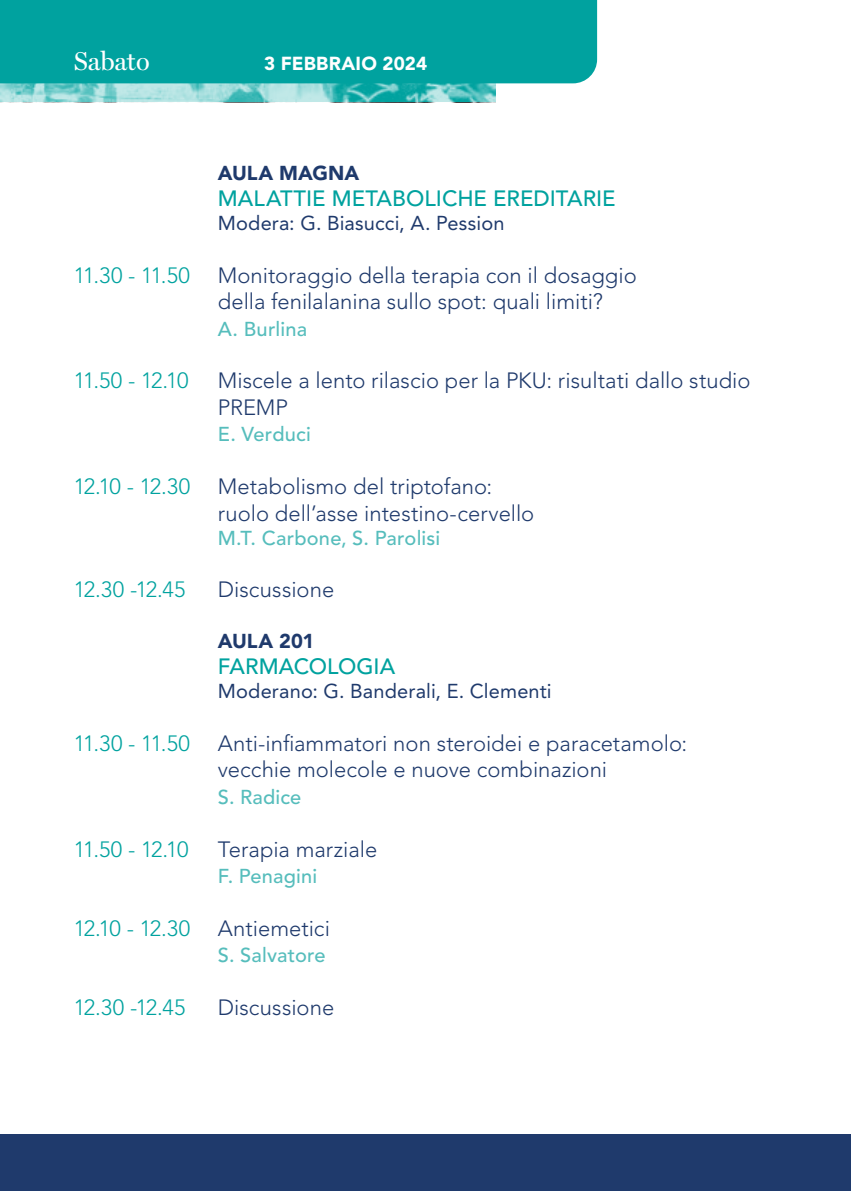
<style>
.page{position:relative;width:851px;height:1191px;background:#fff}
.page>*{position:absolute;margin:0;border:0;box-sizing:border-box;transform-origin:0 0}
.t1{font:26px "Miller Display";letter-spacing:-.005em;color:#fff}
.t2{font:300 22px/26.4px "Avenir LT Std";color:#1f3a6c}
.t3{font:300 22px "Avenir LT Std";letter-spacing:-.005em;color:#00a29f}
.t4{font:500 22px "Avenir LT Std";color:#00a29f}
.t5{font:500 20px "Avenir LT Std";letter-spacing:.01em;color:#56bdbc}
.t6{font:20px "Avenir LT Std";letter-spacing:.005em;color:#1f3a6c}
.t7{font:900 20px "Avenir LT Std";letter-spacing:.005em;color:#1f3a6c}
.t8{font:900 18.8px "Avenir LT Std";letter-spacing:.01em;color:#fff}
.s1{color:#00a29f}
.s2{color:#1f3a6c}
</style>
<div class="page">
<img style="left:0;top:83px;width:495px;height:19px">
<div style="left:0;top:0;width:597px;height:83px;background:#00a29f"></div>
<div style="left:0;top:1134px;width:850px;height:57px;background:#1f3a6c"></div>
<p class="t1" style="left:74px;top:46px;width:77px">Sabato</p>
<p class="t8" style="left:264px;top:52px;width:165px">3 FEBBRAIO 2024</p>
<p class="t7" style="left:218px;top:160px;width:143px">AULA MAGNA</p>
<p class="t4" style="left:218px;top:186px;width:399px">MALATTIE METABOLICHE EREDITARIE</p>
<p class="t6" style="left:218px;top:211px;width:288px">Modera: G. Biasucci, A. Pession</p>
<p class="t3" style="left:74px;top:262px;width:118px">11.30 - 11.50</p>
<p class="t2" style="left:218px;top:262px;width:420px">Monitoraggio della terapia con il dosaggio della fenilalanina sullo spot: quali limiti?</p>
<p class="t5" style="left:218px;top:317px;width:91px">A. Burlina</p>
<p class="t3" style="left:74px;top:368px;width:116px">11.50 - 12.10</p>
<p class="t2" style="left:218px;top:368px;width:534px">Miscele a lento rilascio per la PKU: risultati dallo studio<br>PREMP</p>
<p class="t5" style="left:218px;top:423px;width:95px">E. Verduci</p>
<p class="t2" style="left:218px;top:473px;width:318px;text-indent:-144px"><span class="s1">12.10 - 12.30</span> Metabolismo del triptofano: ruolo dell’asse intestino-cervello</p>
<p class="t5" style="left:218px;top:526px;width:224px">M.T. Carbone, S. Parolisi</p>
<p class="t3" style="left:74px;top:577px;width:113px">12.30 -12.45</p>
<p class="t2" style="left:218px;top:576px;width:118px">Discussione</p>
<p class="t7" style="left:218px;top:628px;width:98px">AULA 201</p>
<p class="t4" style="left:218px;top:654px;width:179px">FARMACOLOGIA</p>
<p class="t6" style="left:218px;top:679px;width:335px">Moderano: G. Banderali, E. Clementi</p>
<p class="t3" style="left:74px;top:730px;width:118px">11.30 - 11.50</p>
<p class="t2" style="left:218px;top:730px;width:471px">Anti-infiammatori non steroidei e paracetamolo: vecchie molecole e nuove combinazioni</p>
<p class="t5" style="left:218px;top:785px;width:85px">S. Radice</p>
<p class="t3" style="left:74px;top:836px;width:116px">11.50 - 12.10</p>
<p class="t2" style="left:218px;top:836px;width:161px">Terapia marziale</p>
<p class="t5" style="left:218px;top:864px;width:101px">F. Penagini</p>
<p class="t3" style="left:74px;top:915px;width:258px">12.10 - 12.30 <span class="s2">Antiemetici</span></p>
<p class="t5" style="left:218px;top:943px;width:109px">S. Salvatore</p>
<p class="t3" style="left:74px;top:994px;width:113px">12.30 -12.45</p>
<p class="t2" style="left:218px;top:994px;width:118px">Discussione</p>
</div>
